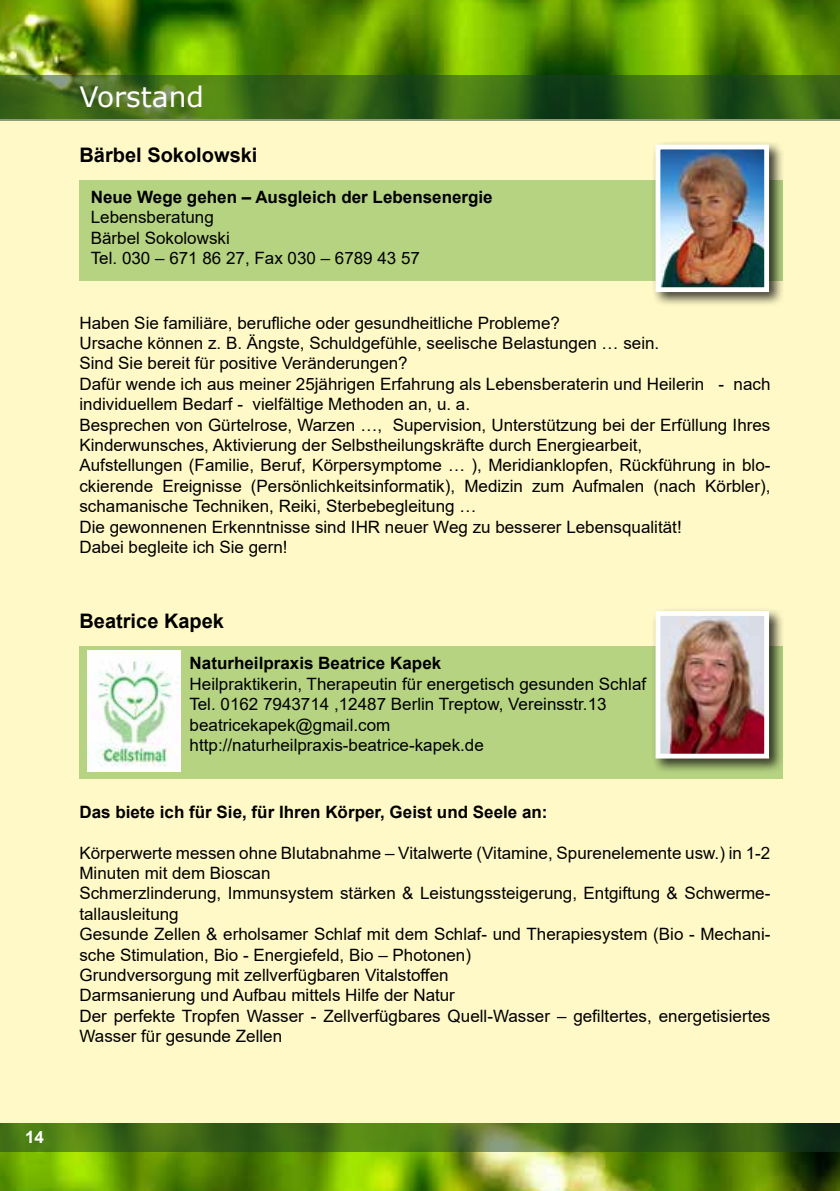
<style>
.page{position:relative;width:840px;height:1191px;background:#fff}
.page>*{position:absolute;margin:0;border:0;box-sizing:border-box;transform-origin:0 0}
.t1{font:28px "Verdana";color:#fff}
.t2{font:700 20px "Arial";color:#000}
.t3{font:17px/20.4px "Arial";color:#000}
.t4{font:700 17px "Arial";color:#000}
.t5{font:700 17px "Arial";color:#fff}
</style>
<div class="page">
<img style="left:0;top:0;width:839px;height:75px">
<img style="left:0;top:1151px;width:839px;height:40px">
<div style="left:0;top:119px;width:839px;height:1004px;background:#fff9c7"></div>
<svg style="left:0;top:75px;width:839px;height:45px;background:#3b671a"></svg>
<svg style="left:0;top:1123px;width:839px;height:28px;background:#426a1a"></svg>
<div style="left:79px;top:180px;width:703px;height:101px;background:#b6d382"></div>
<div style="left:651px;top:141px;width:132px;height:166px;background:#000;opacity:.75"></div>
<img style="left:661px;top:151px;width:101px;height:135px">
<div style="left:655px;top:145px;width:113px;height:147px;border:5px solid #fff"></div>
<div style="left:79px;top:646px;width:703px;height:133px;background:#b6d382"></div>
<div style="left:651px;top:607px;width:132px;height:167px;background:#000;opacity:.75"></div>
<img style="left:661px;top:617px;width:101px;height:135px">
<div style="left:655px;top:611px;width:113px;height:147px;border:5px solid #fff"></div>
<img style="left:88px;top:650px;width:92px;height:121px">
<p class="t5" style="left:25px;top:1125px;width:20px">14</p>
<h1 class="t1" style="left:79px;top:77px;width:126px">Vorstand</h1>
<p class="t2" style="left:79px;top:141px;width:179px">Bärbel Sokolowski</p>
<p class="t4" style="left:91px;top:185px;width:403px">Neue Wege gehen – Ausgleich der Lebensenergie</p>
<p class="t3" style="left:91px;top:207px;width:330px">Lebensberatung<br>Bärbel Sokolowski<br>Tel. 030 – 671 86 27, Fax 030 – 6789 43 57</p>
<p class="t3" style="left:79px;top:312px;width:692px">Haben Sie familiäre, berufliche oder gesundheitliche Probleme?<br>Ursache können z. B. Ängste, Schuldgefühle, seelische Belastungen … sein.<br>Sind Sie bereit für positive Veränderungen?<br>Dafür wende ich aus meiner 25jährigen Erfahrung als Lebensberaterin und Heilerin - nach individuellem Bedarf - vielfältige Methoden an, u. a.<br>Besprechen von Gürtelrose, Warzen …, Supervision, Unterstützung bei der Erfüllung Ihres Kinderwunsches, Aktivierung der Selbstheilungskräfte durch Energiearbeit,<br>Aufstellungen (Familie, Beruf, Körpersymptome … ), Meridianklopfen, Rückführung in blo&shy;ckierende Ereignisse (Persönlichkeitsinformatik), Medizin zum Aufmalen (nach Körbler), schamanische Techniken, Reiki, Sterbebegleitung …<br>Die gewonnenen Erkenntnisse sind IHR neuer Weg zu besserer Lebensqualität!<br>Dabei begleite ich Sie gern!</p>
<p class="t2" style="left:79px;top:607px;width:146px">Beatrice Kapek</p>
<p class="t4" style="left:189px;top:651px;width:253px">Naturheilpraxis Beatrice Kapek</p>
<p class="t3" style="left:189px;top:673px;width:458px">Heilpraktikerin, Therapeutin für energetisch gesunden Schlaf Tel. 0162 7943714 ,12487 Berlin Treptow, Vereinsstr.13 beatricekapek@gmail.com http://naturheilpraxis-beatrice-kapek.de</p>
<p class="t4" style="left:79px;top:799px;width:469px">Das biete ich für Sie, für Ihren Körper, Geist und Seele an:</p>
<p class="t3" style="left:79px;top:842px;width:692px">Körperwerte messen ohne Blutabnahme – Vitalwerte (Vitamine, Spurenelemente usw.) in 1-2<br>Minuten mit dem Bioscan<br>Schmerzlinderung, Immunsystem stärken &amp; Leistungssteigerung, Entgiftung &amp; Schwerme&shy;tallausleitung<br>Gesunde Zellen &amp; erholsamer Schlaf mit dem Schlaf- und Therapiesystem (Bio - Mechani&shy;sche Stimulation, Bio - Energiefeld, Bio – Photonen)<br>Grundversorgung mit zellverfügbaren Vitalstoffen<br>Darmsanierung und Aufbau mittels Hilfe der Natur<br>Der perfekte Tropfen Wasser - Zellverfügbares Quell-Wasser – gefiltertes, energetisiertes Wasser für gesunde Zellen</p>
</div>
